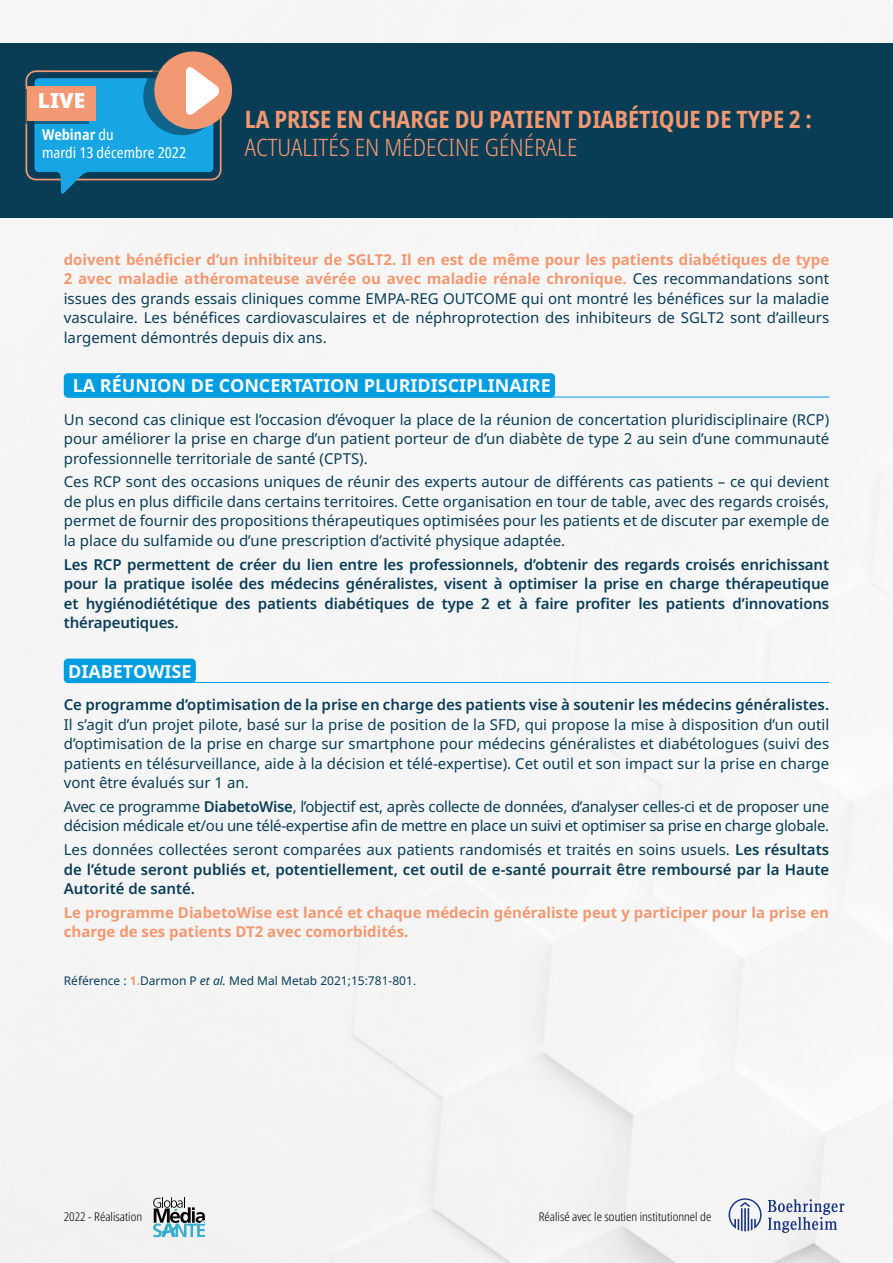
<style>
.page{position:relative;width:893px;height:1263px;background:#fff}
.page>*{position:absolute;margin:0;border:0;box-sizing:border-box;transform-origin:0 0}
.t1{font:700 condensed 24px "Noto Sans";color:#f29872}
.t2{font:300 condensed 24px "Noto Sans";color:#f29872}
.t3{font:900 21px "Noto Sans";color:#fff}
.t4{font:700 18px "Noto Sans";color:#fff}
.t5{font:15px/19.5px "Noto Sans";color:#093d55;text-align:justify}
.t6{font:600 15px/19.5px "Noto Sans";color:#093d55;text-align:justify}
.t7{font:15px/19.5px "Noto Sans";letter-spacing:-.02em;color:#093d55}
.t8{font:700 15px/19.5px "Noto Sans";color:#f29872}
.t9{font:condensed 15px/18px "Noto Sans";color:#fff}
.t10{font:300 condensed 12px "Noto Sans";color:#000}
.t11{font:12px "Noto Sans";color:#093d55}
.s1{font-weight:700}
.s2{font-weight:700;color:#f29872}
.s3{font-weight:600}
.s4{font-weight:400}
.s5{font-style:italic}
</style>
<div class="page">
<div style="left:0;top:217px;width:893px;height:1046px;background:#f5f5f5"></div>
<div style="left:0;top:43px;width:893px;height:174px;background:#093d55"></div>
<div style="left:154px;top:52px;width:78px;height:77px;background:#f29872;border-radius:50%"></div>
<svg style="left:35px;top:66px;width:185px;height:128px"></svg>
<svg style="left:26px;top:89px;width:63px;height:35px"></svg>
<div style="left:27px;top:86px;width:69px;height:34px;background:#f29872"></div>
<div style="left:64px;top:373px;width:491px;height:25px;background:#009ee1;border-radius:4px"></div>
<hr style="left:68px;top:397px;width:761px;height:1px;background:#009ee1">
<div style="left:64px;top:659px;width:132px;height:24px;background:#009ee1;border-radius:4px"></div>
<hr style="left:68px;top:682px;width:761px;height:1px;background:#009ee1">
<svg style="left:729px;top:1198px;width:115px;height:35px"></svg>
<svg style="left:153px;top:1197px;width:52px;height:40px"></svg>
<h2 class="t3" style="left:38px;top:89px;width:49px">LIVE</h2>
<p class="t9" style="left:42px;top:127px;width:145px"><span class="s1">Webinar</span> du<br>mardi 13 décembre 2022</p>
<h1 class="t1" style="left:245px;top:102px;width:568px">LA PRISE EN CHARGE DU PATIENT DIABÉTIQUE DE TYPE 2 :</h1>
<h1 class="t2" style="left:245px;top:134px;width:334px">ACTUALITÉS EN MÉDECINE GÉNÉRALE</h1>
<p class="t5" style="left:64px;top:250px;width:767px"><span class="s2">doivent bénéficier d’un inhibiteur de SGLT2. Il en est de même pour les patients diabétiques de type 2 avec maladie athéromateuse avérée ou avec maladie rénale chronique.</span> Ces recommandations sont issues des grands essais cliniques comme EMPA-REG OUTCOME qui ont montré les bénéfices sur la maladie vasculaire. Les bénéfices cardiovasculaires et de néphroprotection des inhibiteurs de SGLT2 sont d’ailleurs largement démontrés depuis dix ans.</p>
<p class="t4" style="left:73px;top:379px;width:480px">LA RÉUNION DE CONCERTATION PLURIDISCIPLINAIRE</p>
<p class="t5" style="left:64px;top:410px;width:767px">Un second cas clinique est l’occasion d’évoquer la place de la réunion de concertation pluridisciplinaire (RCP) pour améliorer la prise en charge d’un patient porteur de d’un diabète de type 2 au sein d’une communauté professionnelle territoriale de santé (CPTS).</p>
<p class="t5" style="left:64px;top:473px;width:767px">Ces RCP sont des occasions uniques de réunir des experts autour de différents cas patients – ce qui devient de plus en plus difficile dans certains territoires. Cette organisation en tour de table, avec des regards croisés, permet de fournir des propositions thérapeutiques optimisées pour les patients et de discuter par exemple de la place du sulfamide ou d’une prescription d’activité physique adaptée.</p>
<p class="t6" style="left:64px;top:556px;width:767px">Les RCP permettent de créer du lien entre les professionnels, d’obtenir des regards croisés enrichissant pour la pratique isolée des médecins généralistes, visent à optimiser la prise en charge thérapeutique et hygiénodiététique des patients diabétiques de type 2 et à faire profiter les patients d’innovations thérapeutiques.</p>
<p class="t4" style="left:68px;top:664px;width:125px">DIABETOWISE</p>
<p class="t6" style="left:64px;top:696px;width:767px">Ce programme d’optimisation de la prise en charge des patients vise à soutenir les médecins généralistes.</p>
<p class="t5" style="left:64px;top:715px;width:767px">Il s’agit d’un projet pilote, basé sur la prise de position de la SFD, qui propose la mise à disposition d’un outil d’optimisation de la prise en charge sur smartphone pour médecins généralistes et diabétologues (suivi des patients en télésurveillance, aide à la décision et télé-expertise). Cet outil et son impact sur la prise en charge vont être évalués sur 1 an.</p>
<p class="t7" style="left:64px;top:797px;width:767px">Avec ce programme <span class="s3">DiabetoWise</span>, l’objectif est, après collecte de données, d’analyser celles-ci et de proposer une décision médicale et/ou une télé-expertise afin de mettre en place un suivi et optimiser sa prise en charge globale.</p>
<p class="t6" style="left:64px;top:841px;width:767px"><span class="s4">Les données collectées seront comparées aux patients randomisés et traités en soins usuels.</span> Les résultats de l’étude seront publiés et, potentiellement, cet outil de e-santé pourrait être remboursé par la Haute Autorité de santé.</p>
<p class="t8" style="left:64px;top:904px;width:767px">Le programme DiabetoWise est lancé et chaque médecin généraliste peut y participer pour la prise en charge de ses patients DT2 avec comorbidités.</p>
<p class="t11" style="left:64px;top:972px;width:354px">Référence : <span class="s2">1.</span>Darmon P <span class="s5">et al.</span> Med Mal Metab 2021;15:781-801.</p>
<p class="t10" style="left:64px;top:1210px;width:80px">2022 - Réalisation</p>
<p class="t10" style="left:539px;top:1210px;width:174px">Réalisé avec le soutien institutionnel de</p>
</div>
